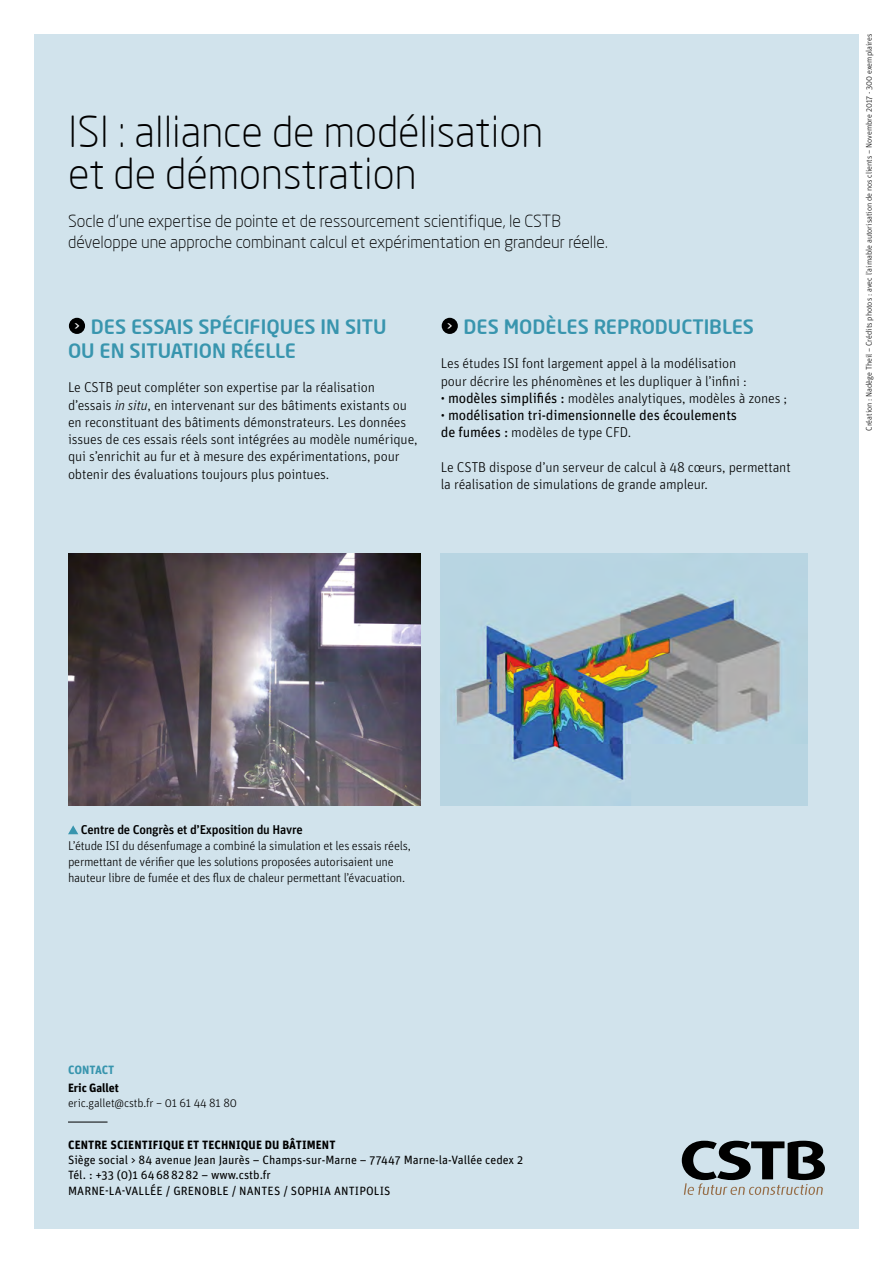
<style>
.page{position:relative;width:893px;height:1263px;background:#fff}
.page>*{position:absolute;margin:0;border:0;box-sizing:border-box;transform-origin:0 0}
.t1{font:300 42px/42px "Neo Sans";color:#000}
.t2{font:500 19.5px/24px "Neo Sans";color:#3895ae}
.t3{font:300 16.5px/21px "Neo Sans";color:#000}
.t4{font:300 14.25px/17.2px "Unit OT";letter-spacing:-.01em;color:#000}
.t5{font:14.25px/17.2px "Unit OT";letter-spacing:-.01em;color:#000}
.t6{font:300 12.75px/15.8px "Unit OT";letter-spacing:-.02em;color:#000}
.t7{font:500 12.75px "Unit OT";letter-spacing:-.02em;color:#000}
.t8{font:12px/15.5px "Unit OT";color:#000}
.t9{font:700 12px "Unit OT";letter-spacing:.01em;color:#000}
.t10{font:300 12px "Unit OT";letter-spacing:-.01em;color:#000}
.t11{font:700 12px "Unit OT";letter-spacing:-.01em;color:#000}
.t12{font:700 12px "Unit OT";letter-spacing:-.005em;color:#3895ae}
.t13{font:300 8.25px "Unit OT";color:#000}
.s1{font-style:italic}
.s2{font-weight:400}
.s3{font-weight:300}
</style>
<div class="page">
<div style="left:34px;top:34px;width:825px;height:1195px;background:#d1e3ec"></div>
<hr style="left:68px;top:1122px;width:40px;height:1px;background:#000">
<svg style="left:682px;top:1141px;width:143px;height:54px"></svg>
<div style="left:69px;top:318px;width:16px;height:16px;background:#000;border-radius:50%"></div>
<img style="left:68px;top:554px;width:353px;height:251px">
<img style="left:441px;top:554px;width:366px;height:251px">
<svg style="left:68px;top:825px;width:10px;height:9px"></svg>
<div style="left:442px;top:318px;width:16px;height:16px;background:#000;border-radius:50%"></div>
<h1 class="t1" style="left:68px;top:110px;width:477px">ISI : alliance de modélisation et de démonstration</h1>
<p class="t3" style="left:68px;top:211px;width:541px">Socle d’une expertise de pointe et de ressourcement scientifique, le CSTB développe une approche combinant calcul et expérimentation en grandeur réelle.</p>
<h2 class="t2" style="left:68px;top:314px;width:320px"><sup>&gt;</sup> DES ESSAIS SPÉCIFIQUES IN SITU<br>OU EN SITUATION RÉELLE</h2>
<p class="t4" style="left:68px;top:379px;width:351px">Le CSTB peut compléter son expertise par la réalisation d’essais <span class="s1">in situ</span>, en intervenant sur des bâtiments existants ou en reconstituant des bâtiments démonstrateurs. Les données issues de ces essais réels sont intégrées au modèle numérique, qui s’enrichit au fur et à mesure des expérimentations, pour obtenir des évaluations toujours plus pointues.</p>
<h2 class="t2" style="left:446px;top:314px;width:309px"><sup>&gt;</sup> DES MODÈLES REPRODUCTIBLES</h2>
<p class="t4" style="left:441px;top:355px;width:307px">Les études ISI font largement appel à la modélisation pour décrire les phénomènes et les dupliquer à l’infini :</p>
<p class="t4" style="left:441px;top:389px;width:348px">• <span class="s2">modèles simplifiés :</span> modèles analytiques, modèles à zones ;</p>
<p class="t5" style="left:441px;top:406px;width:298px"><span class="s3">•</span> modélisation tri-dimensionnelle des écoulements de fumées : <span class="s3">modèles de type CFD.</span></p>
<p class="t4" style="left:441px;top:458px;width:351px">Le CSTB dispose d’un serveur de calcul à 48 cœurs, permettant la réalisation de simulations de grande ampleur.</p>
<p class="t13" style="left:864px;top:431px;width:398px;rotate:-90deg">Création : Nadège Theil – Crédits photos : avec l’aimable autorisation de nos clients – Novembre 2017 - 300 exemplaires</p>
<p class="t7" style="left:81px;top:822px;width:223px">Centre de Congrès et d’Exposition du Havre</p>
<p class="t6" style="left:68px;top:838px;width:344px">L’étude ISI du désenfumage a combiné la simulation et les essais réels, permettant de vérifier que les solutions proposées autorisaient une hauteur libre de fumée et des flux de chaleur permettant l’évacuation.</p>
<p class="t12" style="left:68px;top:1062px;width:48px">CONTACT</p>
<p class="t11" style="left:68px;top:1080px;width:52px">Eric Gallet</p>
<p class="t10" style="left:68px;top:1096px;width:170px">eric.gallet@cstb.fr – 01 61 44 81 80</p>
<p class="t9" style="left:68px;top:1137px;width:269px">CENTRE SCIENTIFIQUE ET TECHNIQUE DU BÂTIMENT</p>
<p class="t8" style="left:68px;top:1152px;width:457px">Siège social &gt; 84 avenue Jean Jaurès – Champs-sur-Marne – 77447 Marne-la-Vallée cedex 2<br>Tél. : +33 (0)1 64688282 – www.cstb.fr<br>MARNE-LA-VALLÉE / GRENOBLE / NANTES / SOPHIA ANTIPOLIS</p>
</div>
